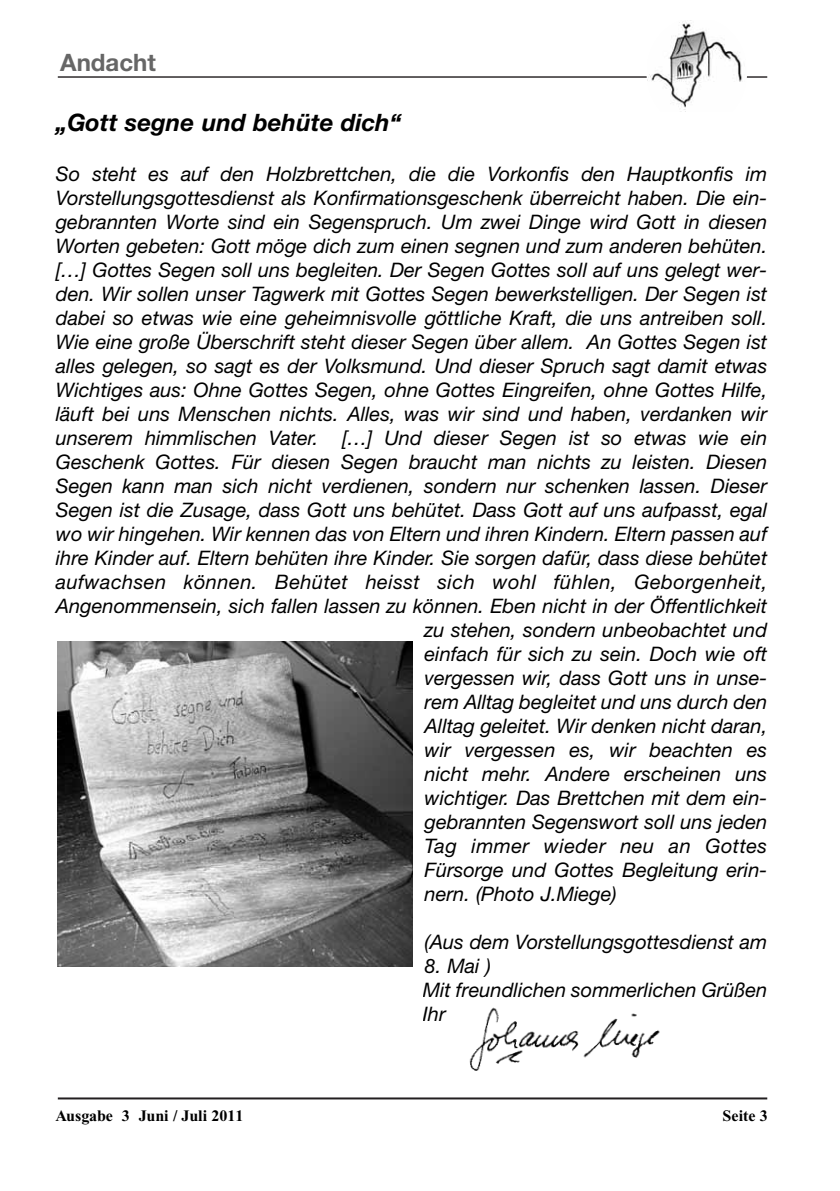
<style>
.page{position:relative;width:840px;height:1191px;background:#fff}
.page>*{position:absolute;margin:0;border:0;box-sizing:border-box;transform-origin:0 0}
.t1{font:italic 700 24px "Helvetica Neue";color:#000}
.t2{font:700 24px "Helvetica Neue";color:#666}
.t3{font:italic 20px/24px "Helvetica Neue";color:#000}
.t4{font:italic 20px "Helvetica Neue";letter-spacing:.02em;color:#000}
.t5{font:700 16px "Times New Roman";color:#000}
</style>
<div class="page">
<hr style="left:58px;top:1097px;width:708px;height:2px;background:#231f20">
<hr style="left:58px;top:76px;width:708px;height:2px;background:#231f20">
<div style="left:646px;top:17px;width:100px;height:111px;background:#fff;border-radius:50%"></div>
<img style="left:647px;top:22px;width:95px;height:90px">
<img style="left:58px;top:641px;width:354px;height:325px">
<img style="left:469px;top:1007px;width:191px;height:64px">
<p class="t2" style="left:60px;top:54px;width:97px">Andacht</p>
<p class="t1" style="left:56px;top:114px;width:347px">„Gott segne und behüte dich“</p>
<p class="t3" style="left:56px;top:164px;width:712px">So steht es auf den Holzbrettchen, die die Vorkonfis den Hauptkonfis im</p>
<p class="t3" style="left:56px;top:188px;width:712px">Vorstellungsgottesdienst als Konfirmationsgeschenk überreicht haben. Die ein-</p>
<p class="t3" style="left:56px;top:212px;width:712px">gebrannten Worte sind ein Segenspruch. Um zwei Dinge wird Gott in diesen</p>
<p class="t3" style="left:56px;top:236px;width:712px">Worten gebeten: Gott möge dich zum einen segnen und zum anderen behüten.</p>
<p class="t3" style="left:56px;top:260px;width:712px">[…] Gottes Segen soll uns begleiten. Der Segen Gottes soll auf uns gelegt wer-</p>
<p class="t3" style="left:56px;top:284px;width:712px">den. Wir sollen unser Tagwerk mit Gottes Segen bewerkstelligen. Der Segen ist</p>
<p class="t3" style="left:56px;top:308px;width:712px">dabei so etwas wie eine geheimnisvolle göttliche Kraft, die uns antreiben soll.</p>
<p class="t3" style="left:56px;top:332px;width:712px">Wie eine große Überschrift steht dieser Segen über allem. An Gottes Segen ist</p>
<p class="t3" style="left:56px;top:356px;width:712px">alles gelegen, so sagt es der Volksmund. Und dieser Spruch sagt damit etwas</p>
<p class="t3" style="left:56px;top:380px;width:712px">Wichtiges aus: Ohne Gottes Segen, ohne Gottes Eingreifen, ohne Gottes Hilfe,</p>
<p class="t3" style="left:56px;top:404px;width:712px">läuft bei uns Menschen nichts. Alles, was wir sind und haben, verdanken wir</p>
<p class="t3" style="left:56px;top:428px;width:712px">unserem himmlischen Vater. […] Und dieser Segen ist so etwas wie ein</p>
<p class="t3" style="left:56px;top:452px;width:712px">Geschenk Gottes. Für diesen Segen braucht man nichts zu leisten. Diesen</p>
<p class="t3" style="left:56px;top:476px;width:712px">Segen kann man sich nicht verdienen, sondern nur schenken lassen. Dieser</p>
<p class="t3" style="left:56px;top:500px;width:712px">Segen ist die Zusage, dass Gott uns behütet. Dass Gott auf uns aufpasst, egal</p>
<p class="t3" style="left:56px;top:524px;width:712px">wo wir hingehen. Wir kennen das von Eltern und ihren Kindern. Eltern passen auf</p>
<p class="t3" style="left:56px;top:548px;width:712px">ihre Kinder auf. Eltern behüten ihre Kinder. Sie sorgen dafür, dass diese behütet</p>
<p class="t4" style="left:56px;top:575px;width:712px">aufwachsen können. Behütet heisst sich wohl fühlen, Geborgenheit,</p>
<p class="t3" style="left:56px;top:596px;width:712px">Angenommensein, sich fallen lassen zu können. Eben nicht in der Öffentlichkeit</p>
<p class="t3" style="left:424px;top:620px;width:344px">zu stehen, sondern unbeobachtet und</p>
<p class="t3" style="left:424px;top:644px;width:344px">einfach für sich zu sein. Doch wie oft</p>
<p class="t3" style="left:424px;top:668px;width:344px">vergessen wir, dass Gott uns in unse-</p>
<p class="t3" style="left:424px;top:692px;width:344px">rem Alltag begleitet und uns durch den</p>
<p class="t3" style="left:424px;top:716px;width:344px">Alltag geleitet. Wir denken nicht daran,</p>
<p class="t3" style="left:424px;top:740px;width:344px">wir vergessen es, wir beachten es</p>
<p class="t3" style="left:424px;top:764px;width:344px">nicht mehr. Andere erscheinen uns</p>
<p class="t3" style="left:424px;top:788px;width:344px">wichtiger. Das Brettchen mit dem ein-</p>
<p class="t3" style="left:424px;top:812px;width:344px">gebrannten Segenswort soll uns jeden</p>
<p class="t4" style="left:424px;top:839px;width:344px">Tag immer wieder neu an Gottes</p>
<p class="t3" style="left:424px;top:860px;width:344px">Fürsorge und Gottes Begleitung erin-</p>
<p class="t3" style="left:424px;top:884px;width:193px">nern. (Photo J.Miege)</p>
<p class="t3" style="left:424px;top:932px;width:344px">(Aus dem Vorstellungsgottesdienst am</p>
<p class="t3" style="left:422px;top:956px;width:346px">8. Mai )<br>Mit freundlichen sommerlichen Grüßen<br>Ihr</p>
<p class="t5" style="left:55px;top:1110px;width:189px">Ausgabe 3 Juni / Juli 2011</p>
<p class="t5" style="left:722px;top:1110px;width:47px">Seite 3</p>
</div>
